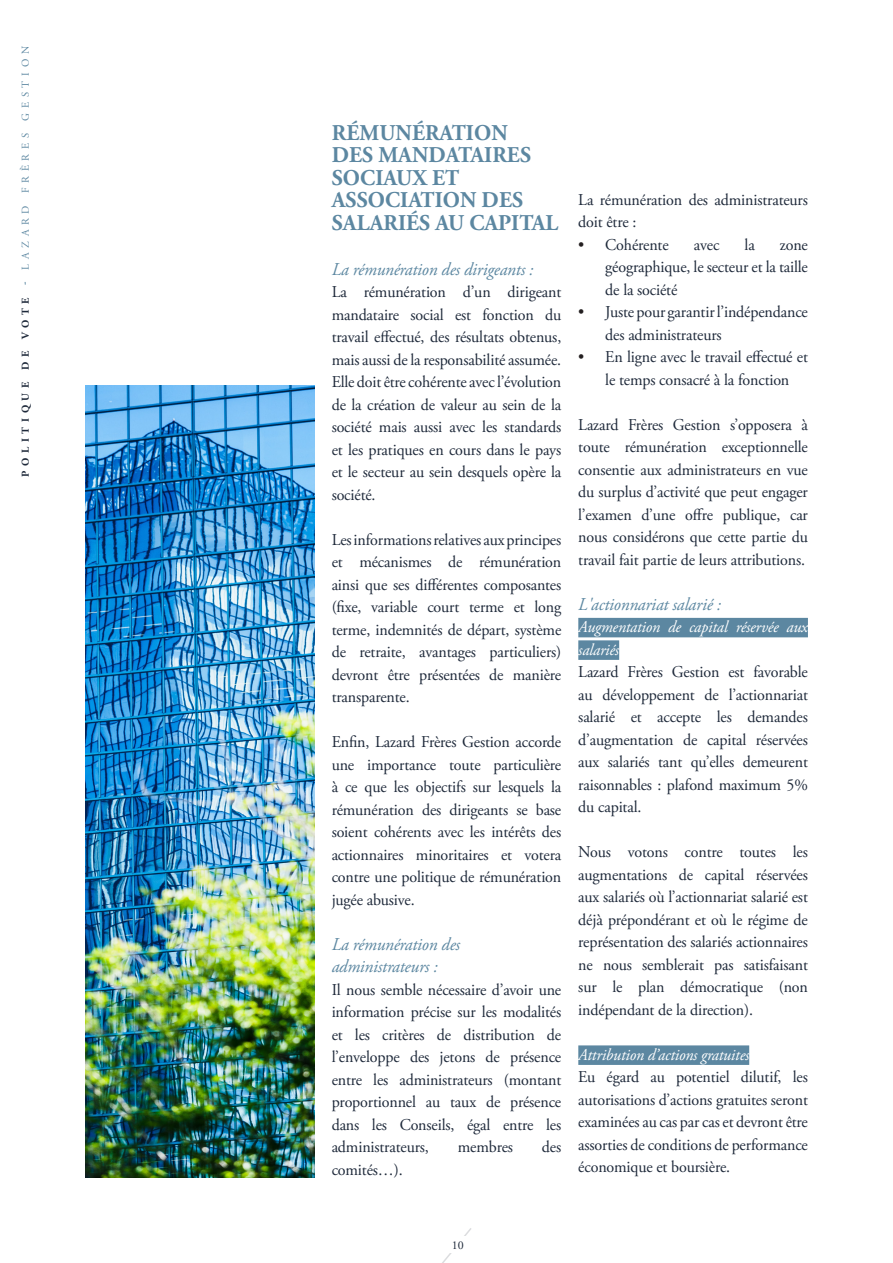
<style>
.page{position:relative;width:893px;height:1263px;background:#fff}
.page>*{position:absolute;margin:0;border:0;box-sizing:border-box;transform-origin:0 0}
.t1{font:700 22.5px/22.5px "Adobe Garamond Pro";letter-spacing:.005em;color:#5c87a1}
.t2{font:italic 18px "Adobe Garamond Pro";letter-spacing:-.01em;color:#5c87a1}
.t3{font:16.5px/22.5px "Adobe Garamond Pro";letter-spacing:-.01em;color:#1e293a;text-align:justify}
.t4{font:italic 16.5px/22.5px "Adobe Garamond Pro";letter-spacing:-.01em;color:#fff}
.t5{font:12px "Adobe Garamond Pro";color:#1e293a}
.t6{font:10.5px "Adobe Garamond Pro";letter-spacing:.455em;color:#5c87a1}
.s1{font-weight:700;color:#1e293a}
.s2{font-weight:700}
.s3{color:#231f20}
</style>
<div class="page">
<svg style="left:442px;top:1228px;width:29px;height:35px"></svg>
<div style="left:450px;top:1236px;width:16px;height:16px;background:#fff"></div>
<div style="left:578px;top:618px;width:230px;height:19px;background:#5c87a1"></div>
<div style="left:578px;top:640px;width:41px;height:20px;background:#5c87a1"></div>
<div style="left:578px;top:1045px;width:171px;height:20px;background:#5c87a1"></div>
<img style="left:85px;top:386px;width:230px;height:792px">
<p class="t6" style="left:19px;top:477px;width:433px;rotate:-90deg"><span class="s1">POLITIQUE DE VOTE</span> <span class="s2">-</span> LAZARD FRÈRES GESTION</p>
<p class="t1" style="left:332px;top:122px;width:228px">RÉMUNÉRATION<br>DES MANDATAIRES<br>SOCIAUX ET<br>ASSOCIATION DES<br>SALARIÉS AU CAPITAL</p>
<p class="t2" style="left:332px;top:258px;width:203px">La rémunération des dirigeants :</p>
<p class="t3" style="left:332px;top:281px;width:231px">La rémunération d’un dirigeant mandataire social est fonction du travail effectué, des résultats obtenus, mais aussi de la responsabilité assumée.<br>Elle doit être cohérente avec l’évolution de la création de valeur au sein de la société mais aussi avec les standards et les pratiques en cours dans le pays et le secteur au sein desquels opère la société.</p>
<p class="t3" style="left:332px;top:529px;width:231px">Les informations relatives aux principes et mécanismes de rémunération ainsi que ses différentes composantes (fixe, variable court terme et long terme, indemnités de départ, système de retraite, avantages particuliers) devront être présentées de manière transparente.</p>
<p class="t3" style="left:332px;top:731px;width:231px">Enfin, Lazard Frères Gestion accorde une importance toute particulière à ce que les objectifs sur lesquels la rémunération des dirigeants se base soient cohérents avec les intérêts des actionnaires minoritaires et votera contre une politique de rémunération jugée abusive.</p>
<p class="t2" style="left:332px;top:933px;width:130px">La rémunération des</p>
<p class="t2" style="left:332px;top:956px;width:108px">administrateurs :</p>
<p class="t3" style="left:332px;top:979px;width:231px">Il nous semble nécessaire d’avoir une information précise sur les modalités et les critères de distribution de l’enveloppe des jetons de présence entre les administrateurs (montant proportionnel au taux de présence dans les Conseils, égal entre les administrateurs,</p>
<p class="t3" style="left:458px;top:1136px;width:57px">membres</p>
<p class="t3" style="left:542px;top:1136px;width:21px">des</p>
<p class="t3" style="left:332px;top:1159px;width:72px">comités…).</p>
<p class="t3" style="left:578px;top:189px;width:231px">La rémunération des administrateurs doit être :</p>
<p class="t3" style="left:578px;top:234px;width:92px"><span class="s3">•</span> Cohérente</p>
<p class="t3" style="left:694px;top:234px;width:27px">avec</p>
<p class="t3" style="left:744px;top:234px;width:12px">la</p>
<p class="t3" style="left:605px;top:234px;width:204px;text-indent:175px">zone géographique, le secteur et la taille de la société</p>
<p class="t3" style="left:605px;top:301px;width:204px;text-indent:-27px"><span class="s3">•</span> Juste pour garantir l’indépendance des administrateurs</p>
<p class="t3" style="left:578px;top:346px;width:231px;text-align:center"><span class="s3">•</span> En ligne avec le travail effectué et le temps consacré à la fonction</p>
<p class="t3" style="left:578px;top:414px;width:231px">Lazard Frères Gestion s’opposera à toute rémunération exceptionnelle consentie aux administrateurs en vue du surplus d’activité que peut engager l’examen d’une offre publique, car nous considérons que cette partie du travail fait partie de leurs attributions.</p>
<p class="t2" style="left:578px;top:593px;width:144px">L'actionnariat salarié :</p>
<p class="t4" style="left:578px;top:616px;width:231px">Augmentation de capital réservée aux salariés</p>
<p class="t3" style="left:578px;top:661px;width:231px">Lazard Frères Gestion est favorable au développement de l’actionnariat salarié et accepte les demandes d’augmentation de capital réservées aux salariés tant qu’elles demeurent raisonnables : plafond maximum 5% du capital.</p>
<p class="t3" style="left:578px;top:841px;width:231px">Nous votons contre toutes les augmentations de capital réservées aux salariés où l’actionnariat salarié est déjà prépondérant et où le régime de représentation des salariés actionnaires ne nous semblerait pas satisfaisant sur le plan démocratique (non indépendant de la direction).</p>
<p class="t4" style="left:578px;top:1044px;width:172px">Attribution d’actions gratuites</p>
<p class="t3" style="left:578px;top:1066px;width:231px">Eu égard au potentiel dilutif, les autorisations d’actions gratuites seront examinées au cas par cas et devront être assorties de conditions de performance économique et boursière.</p>
<p class="t5" style="left:452px;top:1237px;width:13px">10</p>
</div>
